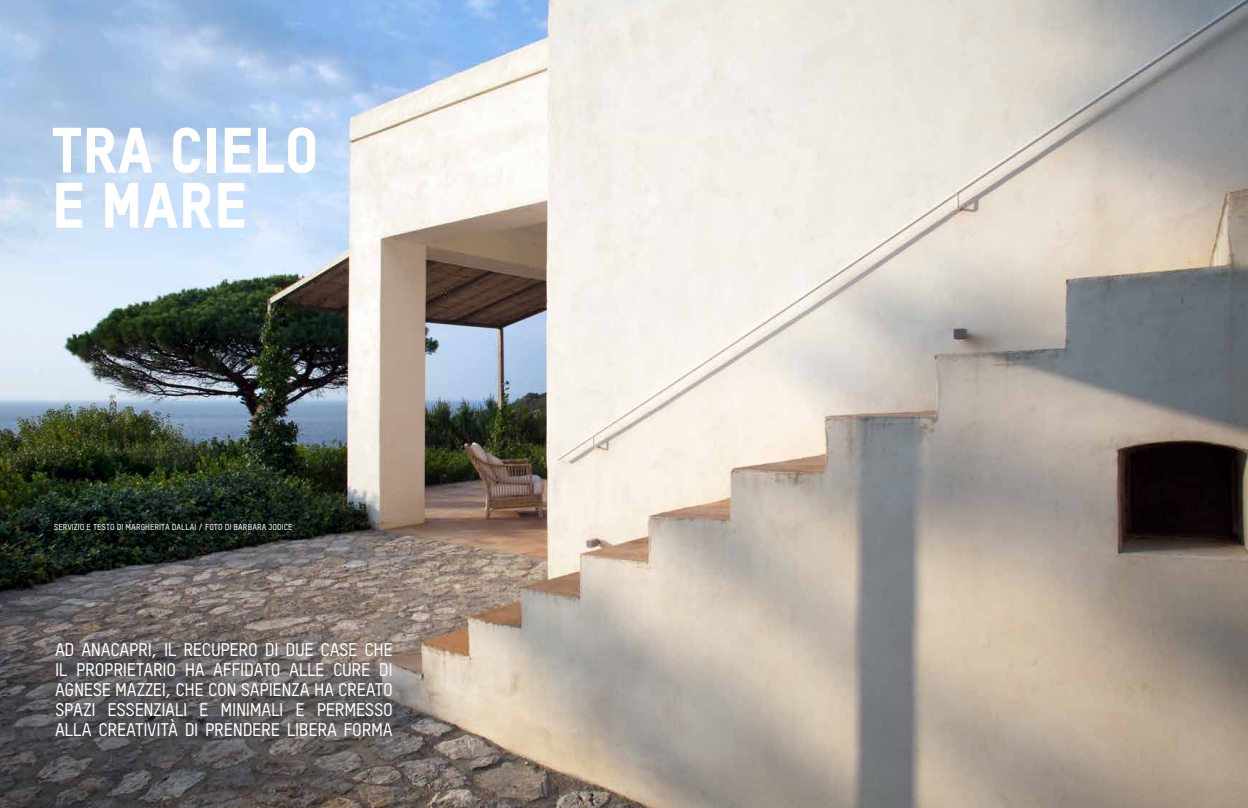
<style>
.page{position:relative;width:1248px;height:808px;background:#fff}
.page>*{position:absolute;margin:0;border:0;box-sizing:border-box;transform-origin:0 0}
.t1{font:63px/55px "TSTARPRO Headline";color:#fff}
.t2{font:500 18px/20px "TSTARPRO";letter-spacing:-.02em;color:#fff;text-align:justify}
.t3{font:500 8.5px "TSTARPRO";color:#fff}
</style>
<div class="page">
<img style="left:0;top:0;width:1247px;height:808px">
<h1 class="t1" style="left:52px;top:121px;width:269px">TRA CIELO<br>E MARE</h1>
<p class="t3" style="left:54px;top:522px;width:240px">SERVIZIO E TESTO DI MARGHERITA DALLAI / FOTO DI BARBARA JODICE</p>
<p class="t2" style="left:55px;top:640px;width:339px">AD ANACAPRI, IL RECUPERO DI DUE CASE CHE IL PROPRIETARIO HA AFFIDATO ALLE CURE DI AGNESE MAZZEI, CHE CON SAPIENZA HA CREATO SPAZI ESSENZIALI E MINIMALI E PERMESSO ALLA CREATIVITÀ DI PRENDERE LIBERA FORMA</p>
</div>
